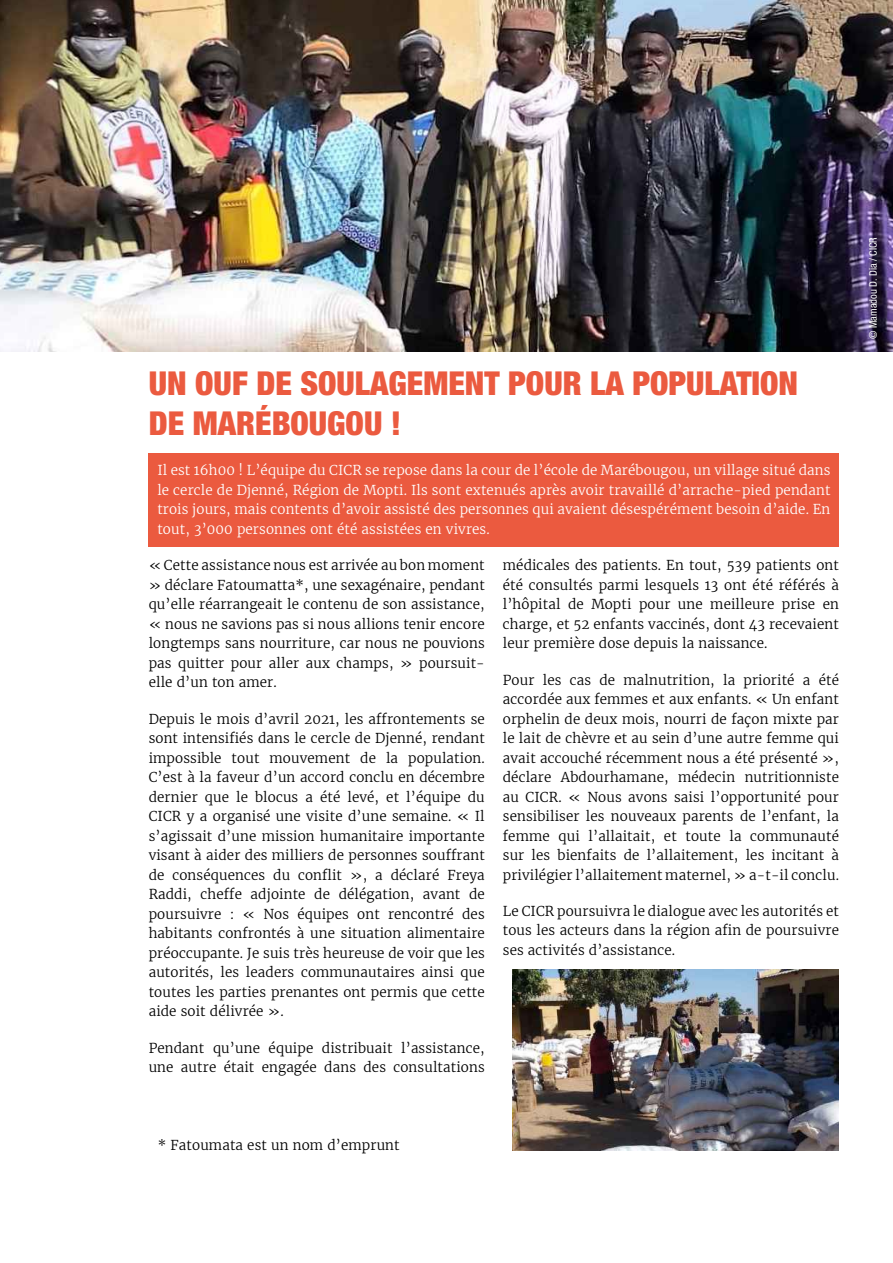
<style>
.page{position:relative;width:893px;height:1263px;background:#fff}
.page>*{position:absolute;margin:0;border:0;box-sizing:border-box;transform-origin:0 0}
.t1{font:900 condensed 33px/39.6px "Helvetica Neue LT";color:#eb5a3f}
.t2{font:300 13.5px/19.5px "Merriweather";letter-spacing:.01em;color:#000;text-align:justify}
.t3{font:300 13.5px/19.5px "Merriweather";letter-spacing:.01em;color:#fff;text-align:justify}
.t4{font:condensed 10.5px "Helvetica Neue LT Std";color:#fff}
</style>
<div class="page">
<img style="left:0;top:0;width:893px;height:352px">
<div style="left:149px;top:453px;width:690px;height:93px;background:#eb5a3f"></div>
<img style="left:512px;top:969px;width:327px;height:181px">
<h1 class="t1" style="left:149px;top:363px;width:651px">UN OUF DE SOULAGEMENT POUR LA POPULATION<br>DE MARÉBOUGOU !</h1>
<p class="t3" style="left:157px;top:460px;width:675px">Il est 16h00 ! L’équipe du CICR se repose dans la cour de l’école de Marébougou, un village situé dans le cercle de Djenné, Région de Mopti. Ils sont extenués après avoir travaillé d’arrache-pied pendant trois jours, mais contents d’avoir assisté des personnes qui avaient désespérément besoin d’aide. En tout, 3’000 personnes ont été assistées en vivres.</p>
<p class="t2" style="left:149px;top:555px;width:338px">« Cette assistance nous est arrivée au bon moment » déclare Fatoumatta*, une sexagénaire, pendant qu’elle réarrangeait le contenu de son assistance, « nous ne savions pas si nous allions tenir encore longtemps sans nourriture, car nous ne pouvions pas quitter pour aller aux champs, » poursuit&shy;elle d’un ton amer.</p>
<p class="t2" style="left:149px;top:709px;width:338px">Depuis le mois d’avril 2021, les affrontements se sont intensifiés dans le cercle de Djenné, rendant impossible tout mouvement de la population.<br>C’est à la faveur d’un accord conclu en décembre dernier que le blocus a été levé, et l’équipe du CICR y a organisé une visite d’une semaine. « Il s’agissait d’une mission humanitaire importante visant à aider des milliers de personnes souffrant de conséquences du conflit », a déclaré Freya Raddi, cheffe adjointe de délégation, avant de poursuivre : « Nos équipes ont rencontré des habitants confrontés à une situation alimentaire préoccupante. Je suis très heureuse de voir que les autorités, les leaders communautaires ainsi que toutes les parties prenantes ont permis que cette aide soit délivrée ».</p>
<p class="t2" style="left:149px;top:1038px;width:338px">Pendant qu’une équipe distribuait l’assistance, une autre était engagée dans des consultations</p>
<p class="t2" style="left:503px;top:555px;width:338px">médicales des patients. En tout, 539 patients ont été consultés parmi lesquels 13 ont été référés à l’hôpital de Mopti pour une meilleure prise en charge, et 52 enfants vaccinés, dont 43 recevaient leur première dose depuis la naissance.</p>
<p class="t2" style="left:503px;top:670px;width:338px">Pour les cas de malnutrition, la priorité a été accordée aux femmes et aux enfants. « Un enfant orphelin de deux mois, nourri de façon mixte par le lait de chèvre et au sein d’une autre femme qui avait accouché récemment nous a été présenté », déclare Abdourhamane, médecin nutritionniste au CICR. « Nous avons saisi l’opportunité pour sensibiliser les nouveaux parents de l’enfant, la femme qui l’allaitait, et toute la communauté sur les bienfaits de l’allaitement, les incitant à privilégier l’allaitement maternel, » a-t-il conclu.</p>
<p class="t2" style="left:503px;top:901px;width:338px">Le CICR poursuivra le dialogue avec les autorités et tous les acteurs dans la région afin de poursuivre ses activités d’assistance.</p>
<p class="t2" style="left:158px;top:1135px;width:243px">* Fatoumata est un nom d’emprunt</p>
<p class="t4" style="left:867px;top:339px;width:103px;rotate:-90deg">© Mamadou D. Dia / CICR</p>
</div>
